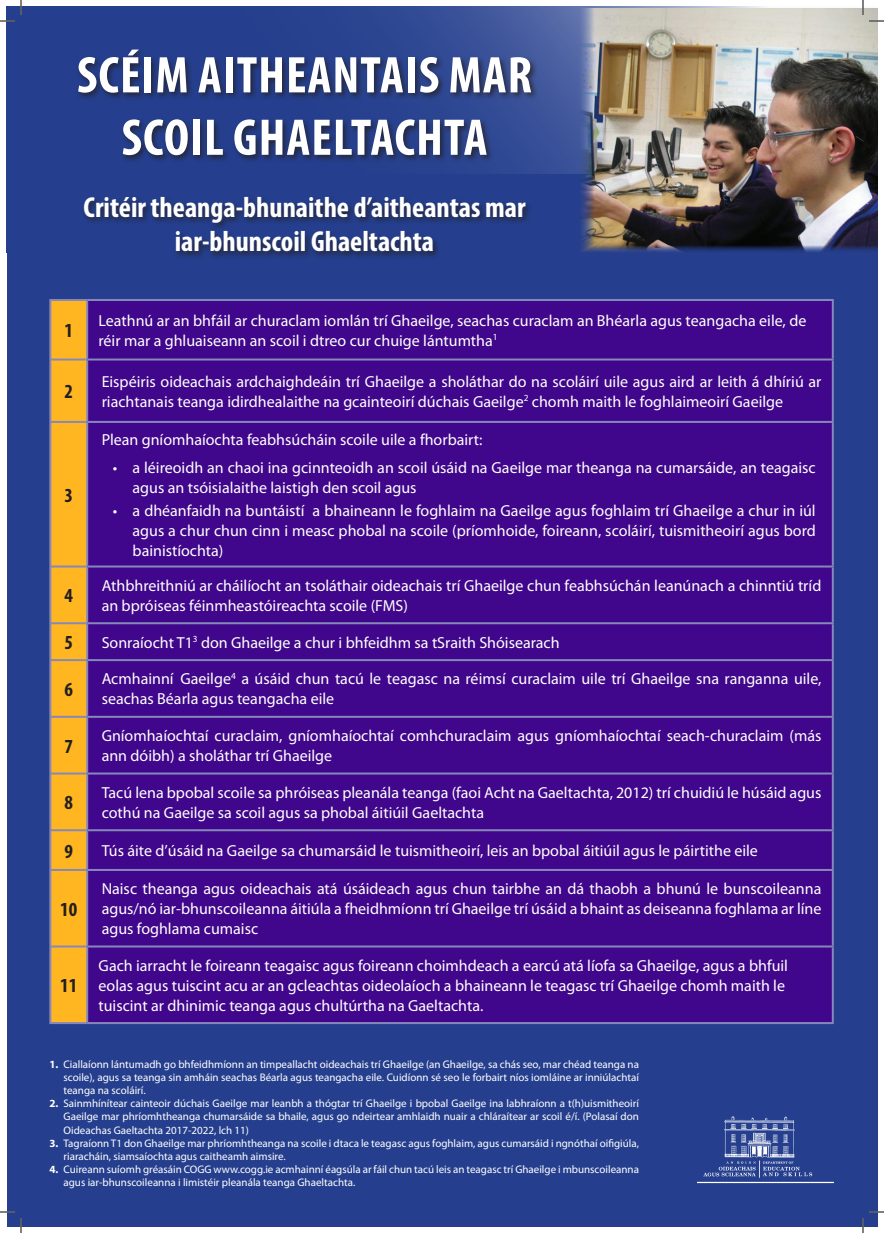
<style>
.page{position:relative;width:884px;height:1233px;background:#fff}
.page>*{position:absolute;margin:0;border:0;box-sizing:border-box;transform-origin:0 0}
.t1{font:700 condensed 52px/62.4px "Myriad Pro";letter-spacing:.02em;color:#fff;text-align:center}
.t2{font:700 condensed 29px/34.8px "Myriad Pro";color:#fff;text-align:center}
.t3{font:700 condensed 20px "Myriad Pro";color:#231f20}
.Footnote_text{font:16px/20px "Myriad Pro";color:#fff}
.List_Paragraph{font:16px/20px "Myriad Pro";color:#fff}
.t4{font:11px/13.2px "Myriad Pro";color:#fff;text-align:justify}
.s1{font-weight:700}
</style>
<div class="page">
<div style="left:7px;top:174px;width:870px;height:1052px;background:#253f8e"></div>
<svg style="left:7px;top:7px;width:855px;height:167px;background:#314993"></svg>
<img style="left:578px;top:9px;width:299px;height:243px">
<div style="left:76px;top:47px;width:463px;height:212px;background:#231f20;opacity:.75"></div>
<img style="left:697px;top:1116px;width:137px;height:68px">
<div style="left:51px;top:301px;width:35px;height:721px;background:#ffb620"></div>
<div style="left:88px;top:301px;width:744px;height:721px;background:#40068b"></div>
<hr style="left:49px;top:299px;width:38px;height:2px;background:#8688ba">
<hr style="left:49px;top:301px;width:2px;height:57px;background:#8688ba">
<hr style="left:87px;top:299px;width:747px;height:2px;background:#8688ba">
<hr style="left:86px;top:301px;width:2px;height:57px;background:#8688ba">
<hr style="left:832px;top:301px;width:2px;height:57px;background:#8688ba">
<hr style="left:49px;top:358px;width:38px;height:2px;background:#8688ba">
<hr style="left:49px;top:360px;width:2px;height:61px;background:#8688ba">
<hr style="left:87px;top:358px;width:747px;height:2px;background:#8688ba">
<hr style="left:86px;top:360px;width:2px;height:61px;background:#8688ba">
<hr style="left:832px;top:360px;width:2px;height:61px;background:#8688ba">
<hr style="left:49px;top:421px;width:38px;height:2px;background:#8688ba">
<hr style="left:49px;top:423px;width:2px;height:142px;background:#8688ba">
<hr style="left:87px;top:421px;width:747px;height:2px;background:#8688ba">
<hr style="left:86px;top:423px;width:2px;height:142px;background:#8688ba">
<hr style="left:832px;top:423px;width:2px;height:142px;background:#8688ba">
<hr style="left:49px;top:565px;width:38px;height:2px;background:#8688ba">
<hr style="left:49px;top:567px;width:2px;height:55px;background:#8688ba">
<hr style="left:87px;top:565px;width:747px;height:2px;background:#8688ba">
<hr style="left:86px;top:567px;width:2px;height:55px;background:#8688ba">
<hr style="left:832px;top:567px;width:2px;height:55px;background:#8688ba">
<hr style="left:49px;top:622px;width:38px;height:2px;background:#8688ba">
<hr style="left:49px;top:624px;width:2px;height:35px;background:#8688ba">
<hr style="left:87px;top:622px;width:747px;height:2px;background:#8688ba">
<hr style="left:86px;top:624px;width:2px;height:35px;background:#8688ba">
<hr style="left:832px;top:624px;width:2px;height:35px;background:#8688ba">
<hr style="left:49px;top:659px;width:38px;height:2px;background:#8688ba">
<hr style="left:49px;top:661px;width:2px;height:55px;background:#8688ba">
<hr style="left:87px;top:659px;width:747px;height:2px;background:#8688ba">
<hr style="left:86px;top:661px;width:2px;height:55px;background:#8688ba">
<hr style="left:832px;top:661px;width:2px;height:55px;background:#8688ba">
<hr style="left:49px;top:716px;width:38px;height:2px;background:#8688ba">
<hr style="left:49px;top:718px;width:2px;height:54px;background:#8688ba">
<hr style="left:87px;top:716px;width:747px;height:2px;background:#8688ba">
<hr style="left:86px;top:718px;width:2px;height:54px;background:#8688ba">
<hr style="left:832px;top:718px;width:2px;height:54px;background:#8688ba">
<hr style="left:49px;top:772px;width:38px;height:2px;background:#8688ba">
<hr style="left:49px;top:774px;width:2px;height:55px;background:#8688ba">
<hr style="left:87px;top:772px;width:747px;height:2px;background:#8688ba">
<hr style="left:86px;top:774px;width:2px;height:55px;background:#8688ba">
<hr style="left:832px;top:774px;width:2px;height:55px;background:#8688ba">
<hr style="left:49px;top:829px;width:38px;height:2px;background:#8688ba">
<hr style="left:49px;top:831px;width:2px;height:38px;background:#8688ba">
<hr style="left:87px;top:829px;width:747px;height:2px;background:#8688ba">
<hr style="left:86px;top:831px;width:2px;height:38px;background:#8688ba">
<hr style="left:832px;top:831px;width:2px;height:38px;background:#8688ba">
<hr style="left:49px;top:869px;width:38px;height:2px;background:#8688ba">
<hr style="left:49px;top:871px;width:2px;height:74px;background:#8688ba">
<hr style="left:87px;top:869px;width:747px;height:2px;background:#8688ba">
<hr style="left:86px;top:871px;width:2px;height:74px;background:#8688ba">
<hr style="left:832px;top:871px;width:2px;height:74px;background:#8688ba">
<hr style="left:49px;top:945px;width:38px;height:2px;background:#8688ba">
<hr style="left:49px;top:947px;width:2px;height:75px;background:#8688ba">
<hr style="left:87px;top:945px;width:747px;height:2px;background:#8688ba">
<hr style="left:86px;top:947px;width:2px;height:75px;background:#8688ba">
<hr style="left:832px;top:947px;width:2px;height:75px;background:#8688ba">
<hr style="left:49px;top:1022px;width:38px;height:2px;background:#8688ba">
<hr style="left:87px;top:1022px;width:747px;height:2px;background:#8688ba">
<svg style="left:0;top:1211px;width:15px;height:1px"></svg>
<svg style="left:869px;top:1211px;width:15px;height:1px"></svg>
<svg style="left:0;top:0;width:22px;height:22px"></svg>
<svg style="left:20px;top:1218px;width:2px;height:15px"></svg>
<svg style="left:862px;top:0;width:22px;height:22px"></svg>
<svg style="left:862px;top:1218px;width:2px;height:15px"></svg>
<p class="t1" style="left:77px;top:43px;width:457px">SCÉIM AITHEANTAIS MAR<br>SCOIL GHAELTACHTA</p>
<p class="t2" style="left:83px;top:189px;width:444px">Critéir theanga-bhunaithe d’aitheantas mar iar-bhunscoil Ghaeltachta</p>
<p class="t3" style="left:65px;top:318px;width:10px">1</p>
<p class="Footnote_text" style="left:99px;top:310px;width:709px">Leathnú ar an bhfáil ar churaclam iomlán trí Ghaeilge, seachas curaclam an Bhéarla agus teangacha eile, de réir mar a ghluaiseann an scoil i dtreo cur chuige lántumtha<sup>1</sup></p>
<p class="t3" style="left:65px;top:379px;width:10px">2</p>
<p class="Footnote_text" style="left:102px;top:371px;width:721px">Eispéiris oideachais ardchaighdeáin trí Ghaeilge a sholáthar do na scoláirí uile agus aird ar leith á dhíriú ar riachtanais teanga idirdhealaithe na gcainteoirí dúchais Gaeilge<sup>2</sup> chomh maith le foghlaimeoirí Gaeilge</p>
<p class="t3" style="left:65px;top:482px;width:10px">3</p>
<p class="Footnote_text" style="left:102px;top:429px;width:382px">Plean gníomhaíochta feabhsúcháin scoile uile a fhorbairt:</p>
<p class="List_Paragraph" style="left:133px;top:457px;width:685px;text-indent:-20px">• a léireoidh an chaoi ina gcinnteoidh an scoil úsáid na Gaeilge mar theanga na cumarsáide, an teagaisc agus an tsóisialaithe laistigh den scoil agus</p>
<p class="List_Paragraph" style="left:133px;top:500px;width:685px;text-align:justify;text-indent:-20px">• a dhéanfaidh na buntáistí a bhaineann le foghlaim na Gaeilge agus foghlaim trí Ghaeilge a chur in iúl agus a chur chun cinn i measc phobal na scoile (príomhoide, foireann, scoláirí, tuismitheoirí agus bord bainistíochta)</p>
<p class="t3" style="left:65px;top:583px;width:10px">4</p>
<p class="Footnote_text" style="left:102px;top:575px;width:721px">Athbhreithniú ar cháilíocht an tsoláthair oideachais trí Ghaeilge chun feabhsúchán leanúnach a chinntiú tríd an bpróiseas féinmheastóireachta scoile (FMS)</p>
<p class="t3" style="left:65px;top:630px;width:10px">5</p>
<p class="Footnote_text" style="left:102px;top:632px;width:459px">Sonraíocht T1<sup>3</sup> don Ghaeilge a chur i bhfeidhm sa tSraith Shóisearach</p>
<p class="t3" style="left:65px;top:677px;width:10px">6</p>
<p class="Footnote_text" style="left:102px;top:669px;width:721px">Acmhainní Gaeilge<sup>4</sup> a úsáid chun tacú le teagasc na réimsí curaclaim uile trí Ghaeilge sna ranganna uile, seachas Béarla agus teangacha eile</p>
<p class="t3" style="left:65px;top:733px;width:10px">7</p>
<p class="Footnote_text" style="left:102px;top:725px;width:721px">Gníomhaíochtaí curaclaim, gníomhaíochtaí comhchuraclaim agus gníomhaíochtaí seach-churaclaim (más ann dóibh) a sholáthar trí Ghaeilge</p>
<p class="t3" style="left:65px;top:790px;width:10px">8</p>
<p class="Footnote_text" style="left:102px;top:782px;width:721px">Tacú lena bpobal scoile sa phróiseas pleanála teanga (faoi Acht na Gaeltachta, 2012) trí chuidiú le húsáid agus cothú na Gaeilge sa scoil agus sa phobal áitiúil Gaeltachta</p>
<p class="t3" style="left:65px;top:838px;width:10px">9</p>
<p class="Footnote_text" style="left:102px;top:840px;width:658px">Tús áite d’úsáid na Gaeilge sa chumarsáid le tuismitheoirí, leis an bpobal áitiúil agus le páirtithe eile</p>
<p class="t3" style="left:60px;top:896px;width:19px">10</p>
<p class="t3" style="left:60px;top:973px;width:19px">11</p>
<p class="Footnote_text" style="left:102px;top:878px;width:721px;text-align:justify">Naisc theanga agus oideachais atá úsáideach agus chun tairbhe an dá thaobh a bhunú le bunscoileanna agus/nó iar-bhunscoileanna áitiúla a fheidhmíonn trí Ghaeilge trí úsáid a bhaint as deiseanna foghlama ar líne agus foghlama cumaisc</p>
<p class="Footnote_text" style="left:99px;top:955px;width:691px">Gach iarracht le foireann teagaisc agus foireann choimhdeach a earcú atá líofa sa Ghaeilge, agus a bhfuil eolas agus tuiscint acu ar an gcleachtas oideolaíoch a bhaineann le teagasc trí Ghaeilge chomh maith le tuiscint ar dhinimic teanga agus chultúrtha na Gaeltachta.</p>
<p class="t4" style="left:64px;top:1057px;width:577px;text-indent:-14px"><span class="s1">1.</span> Ciallaíonn lántumadh go bhfeidhmíonn an timpeallacht oideachais trí Ghaeilge (an Ghaeilge, sa chás seo, mar chéad teanga na scoile), agus sa teanga sin amháin seachas Béarla agus teangacha eile. Cuidíonn sé seo le forbairt níos iomláine ar inniúlachtaí teanga na scoláirí.</p>
<p class="t4" style="left:64px;top:1096px;width:577px;text-indent:-14px"><span class="s1">2.</span> Sainmhínítear cainteoir dúchais Gaeilge mar leanbh a thógtar trí Ghaeilge i bpobal Gaeilge ina labhraíonn a t(h)uismitheoirí Gaeilge mar phríomhtheanga chumarsáide sa bhaile, agus go ndeirtear amhlaidh nuair a chláraítear ar scoil é/í. (Polasaí don Oideachas Gaeltachta 2017-2022, lch 11)</p>
<p class="t4" style="left:64px;top:1136px;width:577px;text-indent:-14px"><span class="s1">3.</span> Tagraíonn T1 don Ghaeilge mar phríomhtheanga na scoile i dtaca le teagasc agus foghlaim, agus cumarsáid i ngnóthaí oifigiúla, riaracháin, siamsaíochta agus caitheamh aimsire.</p>
<p class="t4" style="left:64px;top:1162px;width:577px;text-indent:-14px"><span class="s1">4.</span> Cuireann suíomh gréasáin COGG www.cogg.ie acmhainní éagsúla ar fáil chun tacú leis an teagasc trí Ghaeilge i mbunscoileanna agus iar-bhunscoileanna i limistéir pleanála teanga Ghaeltachta.</p>
</div>
